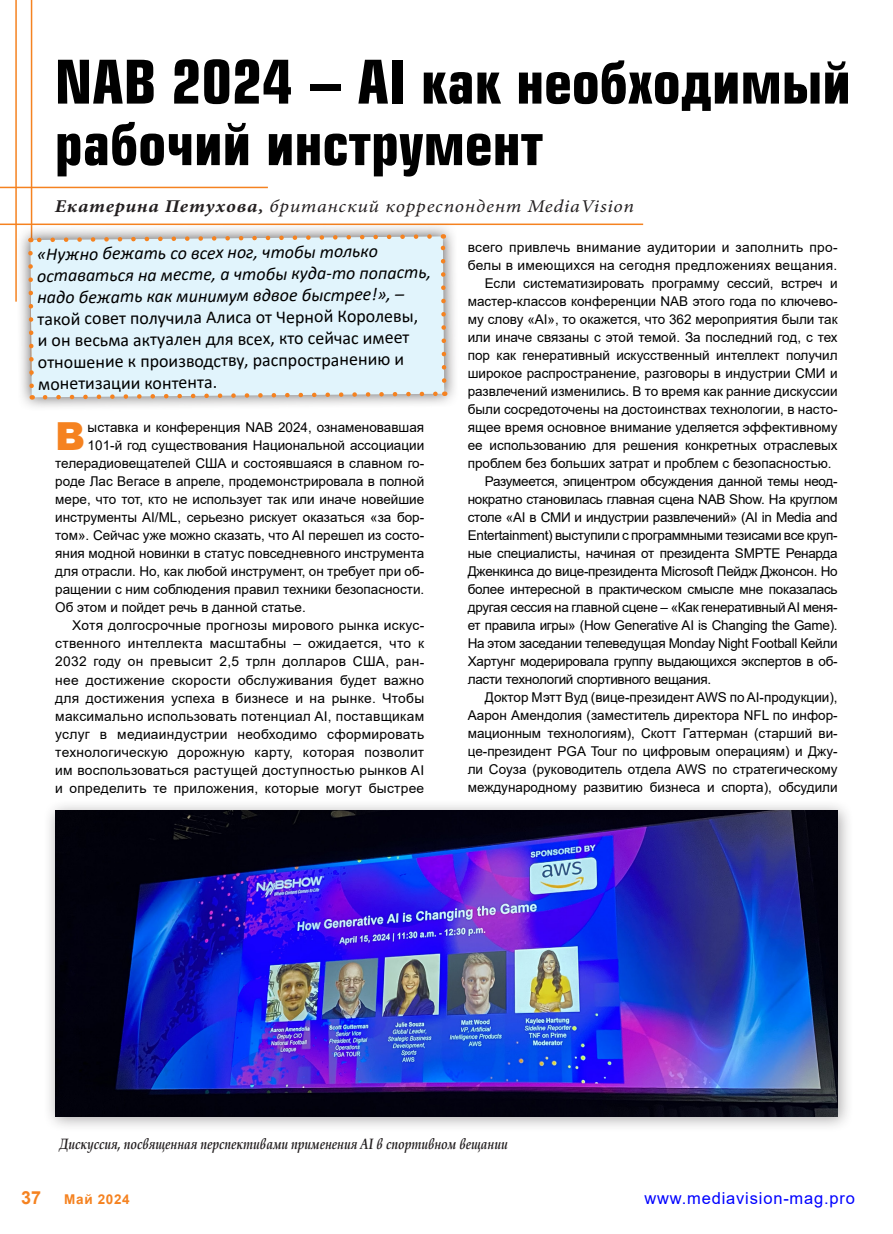
<style>
.page{position:relative;width:893px;height:1234px;background:#fff}
.page>*{position:absolute;margin:0;border:0;box-sizing:border-box;transform-origin:0 0}
.t1{font:700 58.5px/61.5px "Europe Cond";color:#000}
.t2{font:900 38.7px "Arial";color:#f58220}
.t3{font:18px/21.9px "Calibri";letter-spacing:-.01em;color:#000}
.t4{font:italic 18px/21.6px "Calibri";letter-spacing:-.01em;color:#000}
.t5{font:italic 18px "Minion Pro";letter-spacing:.035em;color:#231f20;scale:1.1 1}
.t6{font:700 18px "Arial";color:#f58220}
.t7{font:16.5px "Arial";letter-spacing:.05em;color:#00f}
.t8{font:italic 700 15px "Book Antiqua";color:#231f20;scale:.8 1}
.t9{font:13.5px "Arial";color:#000}
.t10{font:13.5px "Arial";letter-spacing:-.02em;color:#000}
.t11{font:13.5px "Arial";letter-spacing:.02em;color:#000}
.t12{font:700 13.5px "Arial";letter-spacing:.05em;color:#f58220}
.s1{font-weight:700}
</style>
<div class="page">
<hr style="left:31px;top:0;width:1px;height:376px;background:#f58220">
<hr style="left:0;top:223px;width:643px;height:2px;background:#f58220">
<hr style="left:15px;top:0;width:2px;height:301px;background:#f58220">
<hr style="left:0;top:187px;width:268px;height:1px;background:#f58220">
<div style="left:16px;top:221px;width:443px;height:191px;background:#231f20;opacity:.7"></div>
<svg style="left:26px;top:232px;width:423px;height:169px;background:#dfedf3"></svg>
<div style="left:43px;top:798px;width:811px;height:334px;background:#231f20;opacity:.4"></div>
<img style="left:55px;top:810px;width:783px;height:306px">
<h1 class="t1" style="left:55px;top:50px;width:797px">NAB 2024 – AI как необходимый рабочий инструмент</h1>
<h3 class="t5" style="left:55px;top:194px;width:528px"><span class="s1">Екатерина Петухова,</span> британский корреспондент MediaVision</h3>
<h3 class="t4" style="left:37px;top:241px;width:396px">«Нужно бежать со всех ног, чтобы только оставаться на месте, а чтобы куда-то попасть, надо бежать как минимум вдвое быстрее!», –</h3>
<h3 class="t3" style="left:38px;top:306px;width:382px">такой совет получила Алиса от Черной Королевы, и он весьма актуален для всех, кто сейчас имеет отношение к производству, распространению и монетизации контента.</h3>
<p class="t11" style="left:468px;top:238px;width:371px">всего привлечь внимание аудитории и заполнить про-</p>
<p class="t11" style="left:468px;top:256px;width:371px">белы в имеющихся на сегодня предложениях вещания.</p>
<p class="t9" style="left:485px;top:274px;width:354px">Если систематизировать программу сессий, встреч и</p>
<p class="t9" style="left:468px;top:292px;width:371px">мастер-классов конференции NAB этого года по ключево-</p>
<p class="t9" style="left:468px;top:310px;width:371px">му слову «AI», то окажется, что 362 мероприятия были так</p>
<p class="t9" style="left:468px;top:328px;width:371px">или иначе связаны с этой темой. За последний год, с тех</p>
<p class="t9" style="left:468px;top:346px;width:371px">пор как генеративный искусственный интеллект получил</p>
<p class="t9" style="left:468px;top:364px;width:371px">широкое распространение, разговоры в индустрии СМИ и</p>
<p class="t9" style="left:468px;top:382px;width:371px">развлечений изменились. В то время как ранние дискуссии</p>
<p class="t9" style="left:468px;top:400px;width:371px">были сосредоточены на достоинствах технологии, в насто-</p>
<p class="t9" style="left:468px;top:418px;width:371px">ящее время основное внимание уделяется эффективному</p>
<p class="t9" style="left:468px;top:436px;width:371px">ее использованию для решения конкретных отраслевых</p>
<p class="t9" style="left:468px;top:454px;width:365px">проблем без больших затрат и проблем с безопасностью.</p>
<p class="t10" style="left:485px;top:472px;width:354px">Разумеется, эпицентром обсуждения данной темы неод-</p>
<p class="t10" style="left:468px;top:490px;width:371px">нократно становилась главная сцена NAB Show. На круглом</p>
<p class="t10" style="left:468px;top:508px;width:371px">столе «AI в СМИ и индустрии развлечений» (AI in Media and</p>
<p class="t10" style="left:468px;top:526px;width:371px">Entertainment) выступили с программными тезисами все круп-</p>
<p class="t10" style="left:468px;top:544px;width:371px">ные специалисты, начиная от президента SMPTE Ренарда</p>
<p class="t10" style="left:468px;top:562px;width:371px">Дженкинса до вице-президента Microsoft Пейдж Джонсон. Но</p>
<p class="t10" style="left:468px;top:580px;width:371px">более интересной в практическом смысле мне показалась</p>
<p class="t10" style="left:468px;top:598px;width:371px">другая сессия на главной сцене – «Как генеративный AI меня-</p>
<p class="t10" style="left:468px;top:616px;width:371px">ет правила игры» (How Generative AI is Changing the Game).</p>
<p class="t10" style="left:468px;top:634px;width:371px">На этом заседании телеведущая Monday Night Football Кейли</p>
<p class="t10" style="left:468px;top:652px;width:371px">Хартунг модерировала группу выдающихся экспертов в об-</p>
<p class="t10" style="left:468px;top:670px;width:245px">ласти технологий спортивного вещания.</p>
<p class="t9" style="left:485px;top:688px;width:354px">Доктор Мэтт Вуд (вице-президент AWS по AI-продукции),</p>
<p class="t9" style="left:468px;top:706px;width:371px">Аарон Амендолия (заместитель директора NFL по инфор-</p>
<p class="t9" style="left:468px;top:724px;width:371px">мационным технологиям), Скотт Гаттерман (старший ви-</p>
<p class="t9" style="left:468px;top:742px;width:371px">це-президент PGA Tour по цифровым операциям) и Джу-</p>
<p class="t9" style="left:468px;top:760px;width:371px">ли Соуза (руководитель отдела AWS по стратегическому</p>
<p class="t9" style="left:468px;top:778px;width:371px">международному развитию бизнеса и спорта), обсудили</p>
<h2 class="t2" style="left:55px;top:408px;width:32px">В</h2>
<p class="t9" style="left:88px;top:418px;width:338px">ыставка и конференция NAB 2024, ознаменовавшая</p>
<p class="t9" style="left:88px;top:436px;width:338px">101-й год существования Национальной ассоциации</p>
<p class="t9" style="left:55px;top:454px;width:370px">телерадиовещателей США и состоявшаяся в славном го-</p>
<p class="t9" style="left:55px;top:472px;width:370px">роде Лас Вегасе в апреле, продемонстрировала в полной</p>
<p class="t9" style="left:55px;top:490px;width:371px">мере, что тот, кто не использует так или иначе новейшие</p>
<p class="t9" style="left:55px;top:508px;width:370px">инструменты AI/ML, серьезно рискует оказаться «за бор-</p>
<p class="t9" style="left:55px;top:526px;width:370px">том». Сейчас уже можно сказать, что AI перешел из состо-</p>
<p class="t9" style="left:55px;top:544px;width:370px">яния модной новинки в статус повседневного инструмента</p>
<p class="t9" style="left:55px;top:562px;width:370px">для отрасли. Но, как любой инструмент, он требует при об-</p>
<p class="t9" style="left:55px;top:580px;width:371px">ращении с ним соблюдения правил техники безопасности.</p>
<p class="t9" style="left:55px;top:598px;width:252px">Об этом и пойдет речь в данной статье.</p>
<p class="t11" style="left:72px;top:616px;width:353px">Хотя долгосрочные прогнозы мирового рынка искус-</p>
<p class="t11" style="left:55px;top:634px;width:370px">ственного интеллекта масштабны – ожидается, что к</p>
<p class="t11" style="left:55px;top:652px;width:370px">2032 году он превысит 2,5 трлн долларов США, ран-</p>
<p class="t11" style="left:55px;top:670px;width:370px">нее достижение скорости обслуживания будет важно</p>
<p class="t11" style="left:55px;top:688px;width:370px">для достижения успеха в бизнесе и на рынке. Чтобы</p>
<p class="t11" style="left:55px;top:706px;width:370px">максимально использовать потенциал AI, поставщикам</p>
<p class="t11" style="left:55px;top:724px;width:370px">услуг в медиаиндустрии необходимо сформировать</p>
<p class="t11" style="left:55px;top:742px;width:370px">технологическую дорожную карту, которая позволит</p>
<p class="t11" style="left:55px;top:760px;width:370px">им воспользоваться растущей доступностью рынков AI</p>
<p class="t11" style="left:55px;top:778px;width:370px">и определить те приложения, которые могут быстрее</p>
<p class="t8" style="left:60px;top:1133px;width:562px">Дискуссия, посвященная перспективами применения AI в спортивном вещании</p>
<h3 class="t6" style="left:21px;top:1184px;width:22px">37</h3>
<p class="t12" style="left:64px;top:1189px;width:67px">Май 2024</p>
<p class="t7" style="left:644px;top:1186px;width:212px">www.mediavision-mag.pro</p>
</div>
